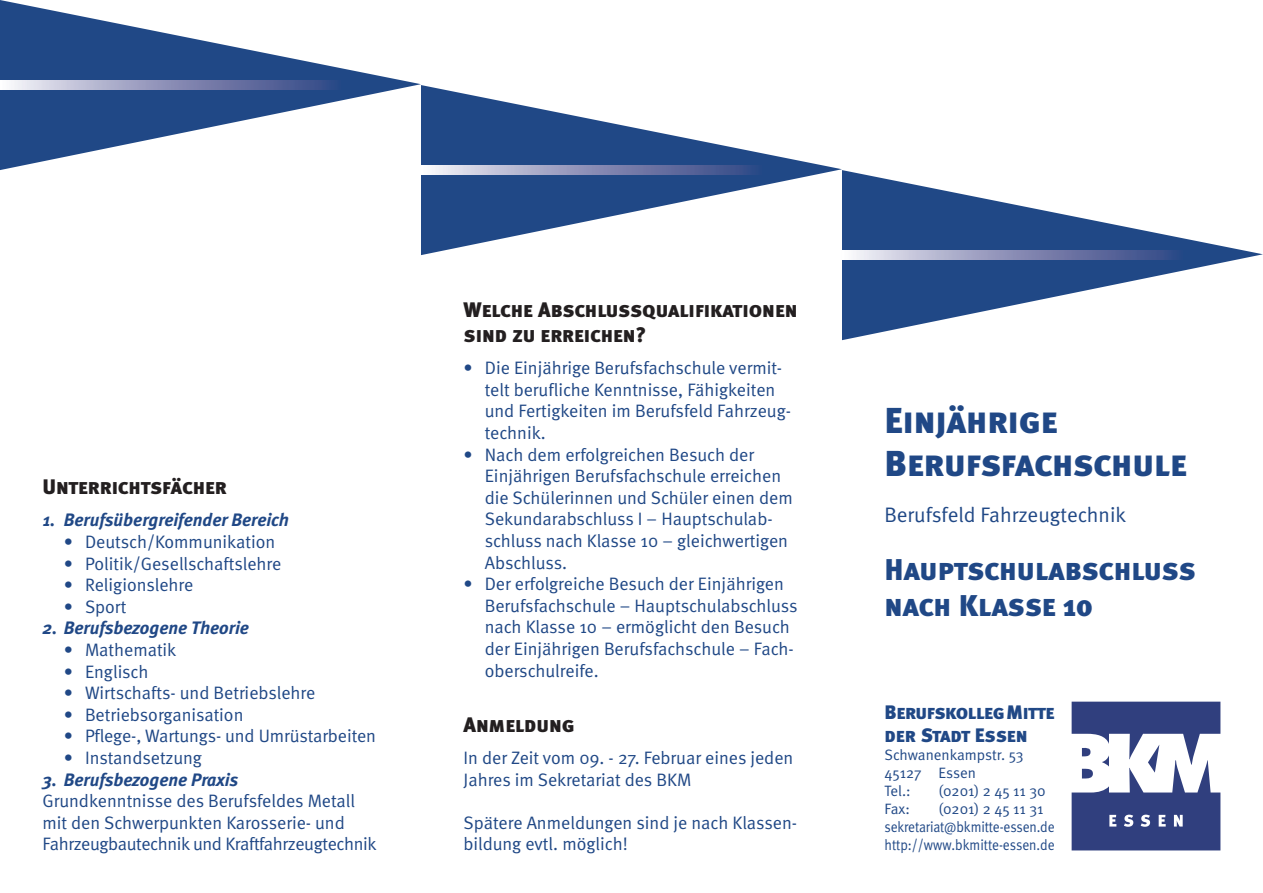
<style>
.page{position:relative;width:1263px;height:893px;background:#fff}
.page>*{position:absolute;margin:0;border:0;box-sizing:border-box;transform-origin:0 0}
.Überschrift_1{font:36px/43.2px "Meta Black Caps";color:#204886}
.Überschrift_3{font:30px/36px "Meta Black Caps";letter-spacing:-.01em;color:#204886}
.Überschrift_3-2{font:21px/25.2px "Meta Black Caps";color:#231f20}
.Text{font:21px "Meta Normal";color:#204886}
.Adresse{font:19.5px "Meta Black Caps";letter-spacing:-.02em;color:#204886}
.Text_Aufzählung{font:18px/21.6px "Meta Normal";color:#204886}
.Text-2{font:18px/21.6px "Meta Normal";color:#204886}
.t1{font:italic 700 18px "Meta";color:#204886}
.Adresse-2{font:15px "Meta Normal";letter-spacing:-.005em;color:#204886}
.Adresse-3{font:15px "Meta Normal";letter-spacing:-.005em;color:#204886;scale:.9 1}
</style>
<div class="page">
<svg style="left:0;top:0;width:42px;height:170px;background:#2e538d"></svg>
<svg style="left:842px;top:247px;width:421px;height:93px"></svg>
<svg style="left:0;top:81px;width:42px;height:8px"></svg>
<svg style="left:842px;top:251px;width:340px;height:8px;background:#8e95b9"></svg>
<svg style="left:42px;top:8px;width:1184px;height:239px"></svg>
<svg style="left:1071px;top:702px;width:149px;height:148px"></svg>
<p class="Überschrift_3-2" style="left:43px;top:474px;width:186px">Unterrichtsfächer</p>
<p class="t1" style="left:43px;top:509px;width:248px">1. Berufsübergreifender Bereich</p>
<p class="Text_Aufzählung" style="left:64px;top:531px;width:213px">• Deutsch/Kommunikation</p>
<p class="Text_Aufzählung" style="left:64px;top:552px;width:219px">• Politik/Gesellschaftslehre</p>
<p class="Text_Aufzählung" style="left:64px;top:574px;width:131px">• Religionslehre</p>
<p class="Text_Aufzählung" style="left:64px;top:596px;width:64px">• Sport</p>
<p class="t1" style="left:43px;top:617px;width:208px">2. Berufsbezogene Theorie</p>
<p class="Text_Aufzählung" style="left:64px;top:639px;width:114px">• Mathematik</p>
<p class="Text_Aufzählung" style="left:64px;top:660px;width:86px">• Englisch</p>
<p class="Text_Aufzählung" style="left:64px;top:682px;width:253px">• Wirtschafts- und Betriebslehre</p>
<p class="Text_Aufzählung" style="left:64px;top:704px;width:181px">• Betriebsorganisation</p>
<p class="Text_Aufzählung" style="left:64px;top:725px;width:314px">• Pflege-, Wartungs- und Umrüstarbeiten</p>
<p class="Text_Aufzählung" style="left:64px;top:747px;width:140px">• Instandsetzung</p>
<p class="t1" style="left:43px;top:769px;width:197px">3. Berufsbezogene Praxis</p>
<p class="Text_Aufzählung" style="left:43px;top:790px;width:336px">Grundkenntnisse des Berufsfeldes Metall mit den Schwerpunkten Karosserie- und<br>Fahrzeugbautechnik und Kraftfahrzeugtechnik</p>
<p class="Überschrift_3-2" style="left:463px;top:297px;width:336px">Welche Abschlussqualifikationen sind zu erreichen?</p>
<p class="Text_Aufzählung" style="left:485px;top:357px;width:308px;text-indent:-21px">• Die Einjährige Berufsfachschule vermit&shy;telt berufliche Kenntnisse, Fähigkeiten und Fertigkeiten im Berufsfeld Fahrzeug&shy;technik.</p>
<p class="Text_Aufzählung" style="left:485px;top:443px;width:310px;text-indent:-21px">• Nach dem erfolgreichen Besuch der Einjährigen Berufsfachschule erreichen die Schülerinnen und Schüler einen dem Sekundarabschluss I – Hauptschulab&shy;schluss nach Klasse 10 – gleichwertigen Abschluss.</p>
<p class="Text_Aufzählung" style="left:485px;top:573px;width:314px;text-indent:-21px">• Der erfolgreiche Besuch der Einjährigen Berufsfachschule – Hauptschulabschluss nach Klasse 10 – ermöglicht den Besuch der Einjährigen Berufsfachschule – Fach&shy;oberschulreife.</p>
<p class="Überschrift_3-2" style="left:463px;top:711px;width:113px">Anmeldung</p>
<p class="Text-2" style="left:463px;top:747px;width:331px">In der Zeit vom 09. - 27. Februar eines jeden<br>Jahres im Sekretariat des BKM</p>
<p class="Text-2" style="left:463px;top:812px;width:335px">Spätere Anmeldungen sind je nach Klassen&shy;bildung evtl. möglich!</p>
<p class="Überschrift_1" style="left:884px;top:398px;width:304px">Einjährige<br>Berufsfachschule</p>
<p class="Text" style="left:884px;top:503px;width:243px">Berufsfeld Fahrzeugtechnik</p>
<p class="Überschrift_3" style="left:884px;top:551px;width:313px">Hauptschulabschluss nach Klasse 10</p>
<p class="Adresse" style="left:884px;top:700px;width:172px">Berufskolleg Mitte</p>
<p class="Adresse" style="left:884px;top:724px;width:145px">der Stadt Essen</p>
<p class="Adresse-2" style="left:884px;top:747px;width:141px">Schwanenkampstr. 53</p>
<p class="Adresse-2" style="left:884px;top:765px;width:93px">45127 Essen</p>
<p class="Adresse-2" style="left:884px;top:783px;width:28px">Tel.:</p>
<p class="Adresse-2" style="left:938px;top:783px;width:109px">(0201) 2 45 11 30</p>
<p class="Adresse-2" style="left:884px;top:801px;width:27px">Fax:</p>
<p class="Adresse-2" style="left:938px;top:801px;width:106px">(0201) 2 45 11 31</p>
<p class="Adresse-3" style="left:884px;top:819px;width:191px">sekretariat@bkmitte-essen.de</p>
<p class="Adresse-3" style="left:884px;top:837px;width:190px">http://www.bkmitte-essen.de</p>
</div>
